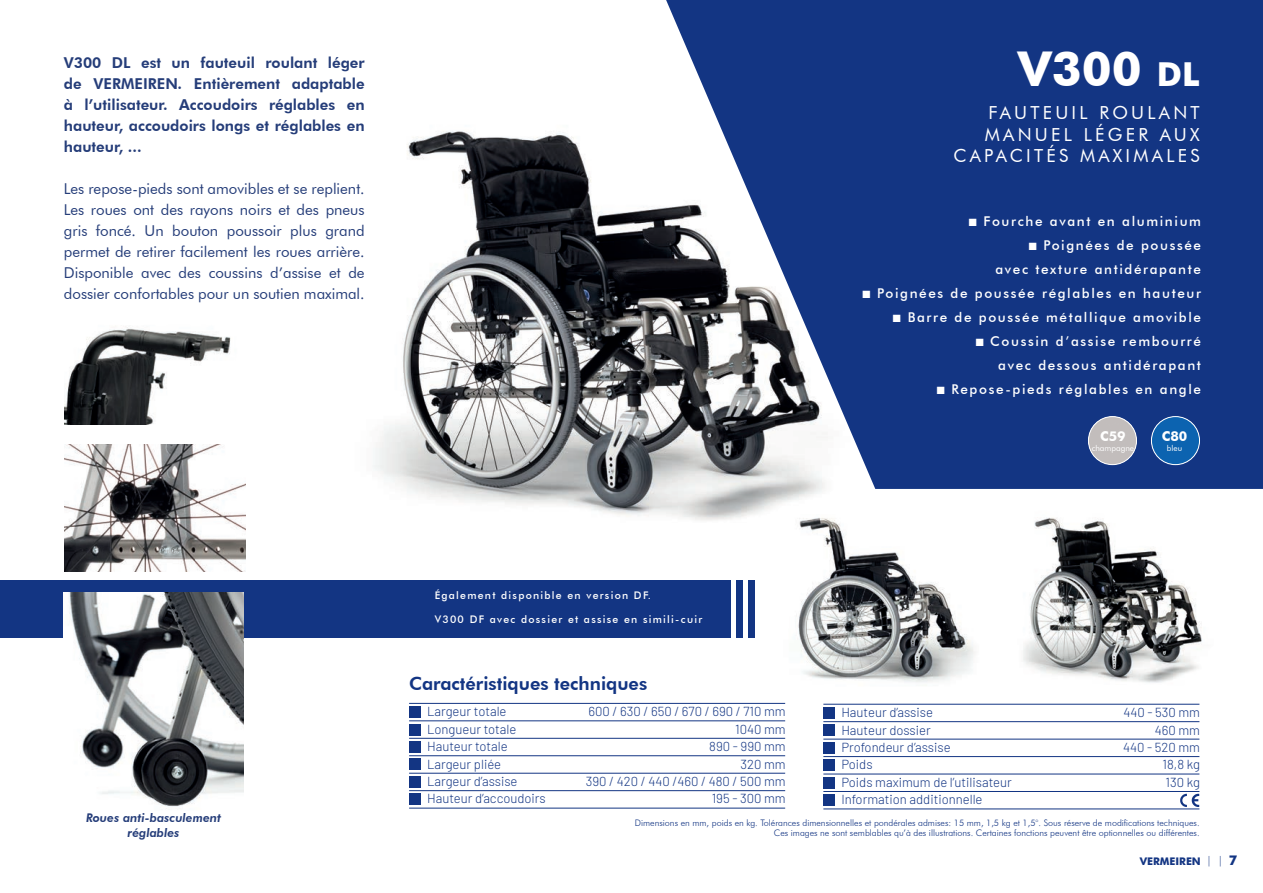
<style>
.page{position:relative;width:1263px;height:893px;background:#fff}
.page>*{position:absolute;margin:0;border:0;box-sizing:border-box;transform-origin:0 0}
.t1{font:700 48px "Futura BT";color:#fff}
.t2{font:800 18.15px "Futura BT";color:#133583}
.t3{font:18px "Futura BT";letter-spacing:.18em;color:#fff}
.t4{font:15px/21px "Futura BT";color:#253d79;text-align:justify}
.t5{font:800 15px/21px "Futura BT";color:#253d79;text-align:justify}
.t6{font:500 13.5px "Futura BT";letter-spacing:.12em;color:#fff}
.t7{font:700 13.5px "Futura BT";color:#fff}
.t8{font:300 13.05px "Barlow";color:#133583}
.t9{font:italic 800 12px "Futura BT";color:#253d79}
.t10{font:500 10.5px "Futura BT";letter-spacing:.12em;color:#fff}
.t11{font:700 10.5px "Futura BT";color:#133583}
.t12{font:300 9px "Futura BT";color:#133583}
.t13{font:8.1px "Futura BT";color:#fff}
.s1{font-size:33px}
.s2{font-weight:300}
.s3{font-size:13.5px}
</style>
<div class="page">
<img style="left:373px;top:131px;width:450px;height:390px">
<svg style="left:660px;top:0;width:603px;height:489px;background:#314d8c"></svg>
<div style="left:1088px;top:417px;width:48px;height:48px;background:#c2bdbc;border-radius:24px"></div>
<div style="left:1088px;top:416px;width:49px;height:49px;border:1px solid #fff;border-radius:50%"></div>
<div style="left:1151px;top:417px;width:48px;height:48px;background:#0c63b0;border-radius:24px"></div>
<div style="left:1151px;top:416px;width:49px;height:49px;border:1px solid #fff;border-radius:50%"></div>
<div style="left:409px;top:706px;width:11px;height:12px;background:#133583"></div>
<div style="left:409px;top:724px;width:11px;height:11px;background:#133583"></div>
<div style="left:409px;top:741px;width:11px;height:12px;background:#133583"></div>
<div style="left:409px;top:759px;width:11px;height:11px;background:#133583"></div>
<div style="left:409px;top:776px;width:11px;height:12px;background:#133583"></div>
<div style="left:409px;top:794px;width:11px;height:11px;background:#133583"></div>
<hr style="left:409px;top:808px;width:376px;height:1px;background:#133583">
<hr style="left:409px;top:790px;width:376px;height:1px;background:#133583">
<hr style="left:409px;top:773px;width:376px;height:1px;background:#133583">
<hr style="left:409px;top:755px;width:376px;height:1px;background:#133583">
<hr style="left:409px;top:738px;width:376px;height:1px;background:#133583">
<hr style="left:409px;top:721px;width:376px;height:1px;background:#133583">
<hr style="left:409px;top:703px;width:376px;height:1px;background:#133583">
<div style="left:823px;top:707px;width:12px;height:12px;background:#133583"></div>
<div style="left:823px;top:725px;width:12px;height:11px;background:#133583"></div>
<div style="left:823px;top:742px;width:12px;height:11px;background:#133583"></div>
<div style="left:823px;top:760px;width:12px;height:11px;background:#133583"></div>
<div style="left:823px;top:777px;width:12px;height:11px;background:#133583"></div>
<div style="left:823px;top:794px;width:12px;height:12px;background:#133583"></div>
<hr style="left:823px;top:809px;width:376px;height:1px;background:#133583">
<hr style="left:823px;top:791px;width:376px;height:1px;background:#133583">
<hr style="left:823px;top:774px;width:376px;height:1px;background:#133583">
<hr style="left:823px;top:756px;width:376px;height:1px;background:#133583">
<hr style="left:823px;top:739px;width:376px;height:1px;background:#133583">
<hr style="left:823px;top:721px;width:376px;height:1px;background:#133583">
<hr style="left:823px;top:704px;width:376px;height:1px;background:#133583">
<svg style="left:1180px;top:794px;width:19px;height:13px"></svg>
<img style="left:65px;top:326px;width:166px;height:99px">
<img style="left:65px;top:445px;width:180px;height:127px">
<img style="left:768px;top:514px;width:207px;height:168px">
<img style="left:1023px;top:517px;width:179px;height:166px">
<div style="left:0;top:580px;width:731px;height:58px;background:#133583"></div>
<div style="left:736px;top:580px;width:7px;height:58px;background:#133583"></div>
<div style="left:748px;top:580px;width:7px;height:58px;background:#133583"></div>
<img style="left:64px;top:593px;width:179px;height:216px">
<p class="t5" style="left:64px;top:52px;width:302px">V300 DL est un fauteuil roulant léger de VERMEIREN. Entièrement adaptable à l’utilisateur. Accoudoirs réglables en hauteur, accoudoirs longs et réglables en hauteur, ...</p>
<p class="t4" style="left:64px;top:178px;width:302px">Les repose-pieds sont amovibles et se replient.<br>Les roues ont des rayons noirs et des pneus gris foncé. Un bouton poussoir plus grand permet de retirer facilement les roues arrière.<br>Disponible avec des coussins d’assise et de dossier confortables pour un soutien maximal.</p>
<p class="t1" style="left:1018px;top:40px;width:183px">V300 <span class="s1">DL</span></p>
<p class="t3" style="left:988px;top:102px;width:213px">FAUTEUIL ROULANT</p>
<p class="t3" style="left:985px;top:123px;width:216px">MANUEL LÉGER AUX</p>
<p class="t3" style="left:953px;top:145px;width:248px">CAPACITÉS MAXIMALES</p>
<p class="t6" style="left:969px;top:213px;width:234px">■ Fourche avant en aluminium</p>
<p class="t6" style="left:1029px;top:237px;width:174px">■ Poignées de poussée</p>
<p class="t6" style="left:995px;top:261px;width:207px">avec texture antidérapante</p>
<p class="t6" style="left:863px;top:285px;width:340px">■ Poignées de poussée réglables en hauteur</p>
<p class="t6" style="left:893px;top:309px;width:310px">■ Barre de poussée métallique amovible</p>
<p class="t6" style="left:976px;top:333px;width:227px">■ Coussin d’assise rembourré</p>
<p class="t6" style="left:998px;top:357px;width:204px">avec dessous antidérapant</p>
<p class="t6" style="left:937px;top:381px;width:266px">■ Repose-pieds réglables en angle</p>
<p class="t7" style="left:1100px;top:428px;width:27px">C59</p>
<p class="t13" style="left:1092px;top:443px;width:44px">champagne</p>
<p class="t7" style="left:1162px;top:428px;width:27px">C80</p>
<p class="t13" style="left:1167px;top:443px;width:17px">bleu</p>
<p class="t9" style="left:86px;top:811px;width:137px">Roues anti-basculement</p>
<p class="t9" style="left:128px;top:825px;width:54px">réglables</p>
<p class="t10" style="left:435px;top:589px;width:218px">Également disponible en version DF.</p>
<p class="t10" style="left:435px;top:613px;width:269px">V300 DF avec dossier et assise en simili-cuir</p>
<p class="t2" style="left:409px;top:672px;width:240px">Caractéristiques techniques</p>
<p class="t8" style="left:427px;top:702px;width:81px">Largeur totale</p>
<p class="t8" style="left:588px;top:702px;width:199px">600 / 630 / 650 / 670 / 690 / 710 mm</p>
<p class="t8" style="left:427px;top:720px;width:91px">Longueur totale</p>
<p class="t8" style="left:735px;top:720px;width:52px">1040 mm</p>
<p class="t8" style="left:427px;top:737px;width:82px">Hauteur totale</p>
<p class="t8" style="left:709px;top:737px;width:78px">890 - 990 mm</p>
<p class="t8" style="left:427px;top:754px;width:76px">Largeur pliée</p>
<p class="t8" style="left:740px;top:754px;width:47px">320 mm</p>
<p class="t8" style="left:427px;top:772px;width:92px">Largeur d’assise</p>
<p class="t8" style="left:586px;top:772px;width:202px">390 / 420 / 440 /460 / 480 / 500 mm</p>
<p class="t8" style="left:427px;top:789px;width:120px">Hauteur d’accoudoirs</p>
<p class="t8" style="left:712px;top:789px;width:76px">195 - 300 mm</p>
<p class="t8" style="left:841px;top:703px;width:93px">Hauteur d’assise</p>
<p class="t8" style="left:1123px;top:703px;width:78px">440 - 530 mm</p>
<p class="t8" style="left:841px;top:720px;width:91px">Hauteur dossier</p>
<p class="t8" style="left:1155px;top:720px;width:47px">460 mm</p>
<p class="t8" style="left:841px;top:738px;width:111px">Profondeur d’assise</p>
<p class="t8" style="left:1123px;top:738px;width:79px">440 - 520 mm</p>
<p class="t8" style="left:841px;top:755px;width:33px">Poids</p>
<p class="t8" style="left:1162px;top:755px;width:39px">18,8 kg</p>
<p class="t8" style="left:841px;top:773px;width:172px">Poids maximum de l’utilisateur</p>
<p class="t8" style="left:1165px;top:773px;width:36px">130 kg</p>
<p class="t8" style="left:841px;top:790px;width:143px">Information additionnelle</p>
<p class="t12" style="left:635px;top:817px;width:566px">Dimensions en mm, poids en kg. Tolérances dimensionnelles et pondérales admises: 15 mm, 1,5 kg et 1,5°. Sous réserve de modifications techniques.</p>
<p class="t12" style="left:774px;top:828px;width:427px">Ces images ne sont semblables qu’à des illustrations. Certaines fonctions peuvent être optionnelles ou différentes.</p>
<p class="t11" style="left:1140px;top:855px;width:99px">VERMEIREN <span class="s2">| |</span> <span class="s3">7</span></p>
</div>
